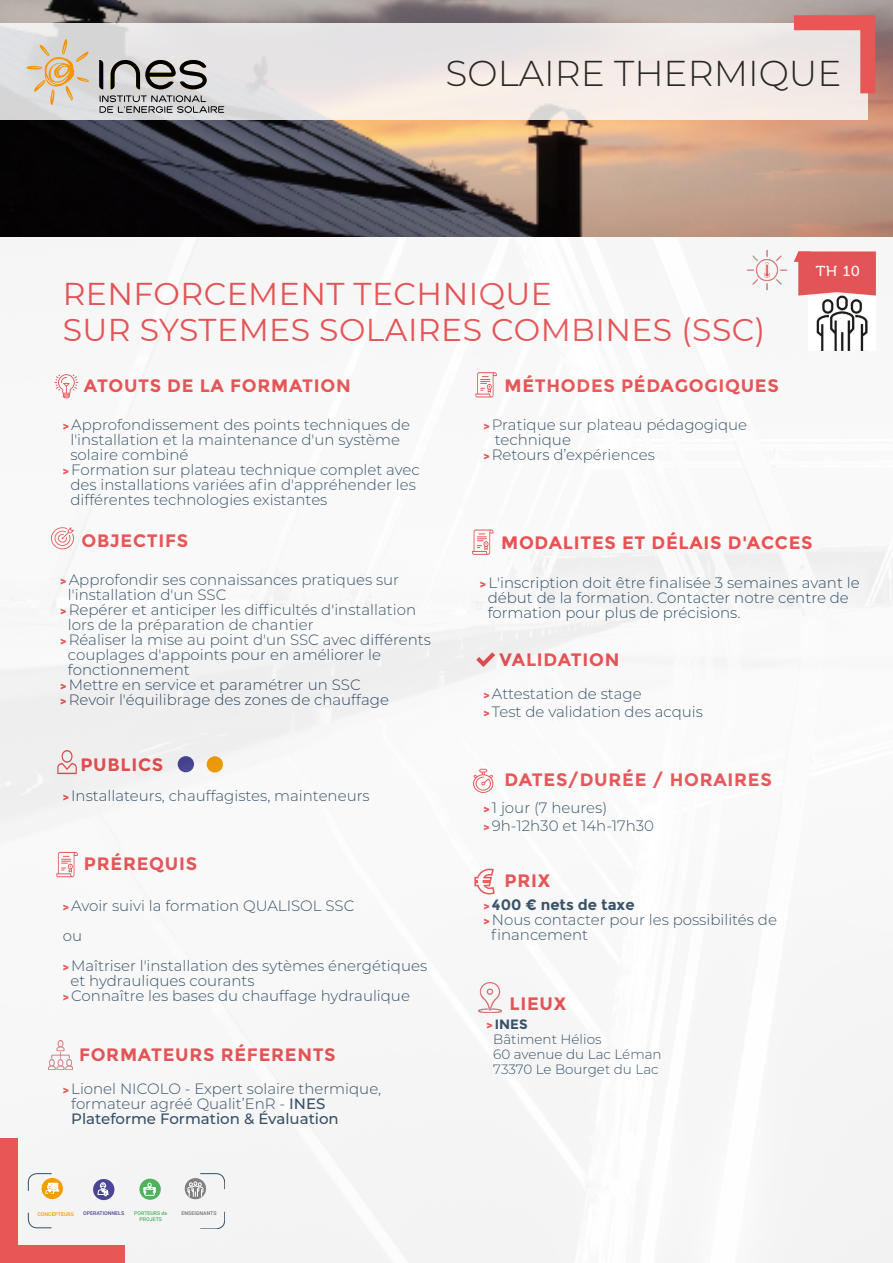
<style>
.page{position:relative;width:893px;height:1263px;background:#fff}
.page>*{position:absolute;margin:0;border:0;box-sizing:border-box;transform-origin:0 0}
.t1{font:300 36px "Montserrat";color:#282827}
.t2{font:31.5px/36px "Montserrat";letter-spacing:.015em;color:#ea5153}
.t3{font:700 18px "Montserrat";letter-spacing:.04em;color:#ea5153}
.t4{font:300 15px/15px "Montserrat";color:#324e66}
.t5{font:700 15px "Montserrat";color:#324e66}
.t6{font:14.4px "Museo 500";color:#fff;scale:1.05 1}
.t7{font:300 13.5px/15px "Montserrat";color:#324e66}
.t8{font:500 5.25px/6.1px "Roboto";color:#51b15d;text-align:center}
.t9{font:500 5.25px "Roboto";color:#4a4697}
.t10{font:500 5.25px "Roboto";color:#f59c00}
.t11{font:500 5.25px "Roboto";color:#727271}
.s1{font-family:"Roboto";font-weight:900;font-size:12px;color:#ea5153}
.s2{font-weight:500}
.s3{font-weight:700}
</style>
<div class="page">
<img style="left:0;top:236px;width:893px;height:1027px">
<svg style="left:472px;top:529px;width:21px;height:26px"></svg>
<img style="left:731px;top:236px;width:72px;height:69px">
<div style="left:0;top:1138px;width:17px;height:125px;background:#e85656"></div>
<img style="left:0;top:0;width:893px;height:236px">
<svg style="left:0;top:23px;width:868px;height:97px;background:#ebe6e4"></svg>
<div style="left:860px;top:16px;width:15px;height:77px;background:#e85656"></div>
<div style="left:794px;top:15px;width:81px;height:15px;background:#e85656"></div>
<svg style="left:100px;top:95px;width:124px;height:18px;background:#a8a9a9"></svg>
<svg style="left:27px;top:39px;width:62px;height:66px;background:#dccdb7"></svg>
<svg style="left:99px;top:60px;width:4px;height:29px"></svg>
<svg style="left:111px;top:60px;width:96px;height:29px;background:#8f8c89"></svg>
<div style="left:93px;top:1179px;width:21px;height:21px;background:#4a4697;border-radius:50%"></div>
<svg style="left:98px;top:1182px;width:11px;height:26px"></svg>
<svg style="left:42px;top:1178px;width:21px;height:21px"></svg>
<div style="left:185px;top:1178px;width:21px;height:21px;background:#818080;border-radius:50%"></div>
<svg style="left:187px;top:1173px;width:38px;height:24px"></svg>
<svg style="left:28px;top:1173px;width:31px;height:55px"></svg>
<svg style="left:139px;top:1178px;width:22px;height:22px"></svg>
<svg style="left:143px;top:1183px;width:13px;height:20px"></svg>
<svg style="left:200px;top:1211px;width:25px;height:17px"></svg>
<div style="left:0;top:1246px;width:124px;height:17px;background:#e85656"></div>
<div style="left:808px;top:296px;width:68px;height:54px;background:#fff"></div>
<img style="left:817px;top:296px;width:50px;height:54px">
<h1 class="t1" style="left:446px;top:49px;width:397px">SOLAIRE THERMIQUE</h1>
<h2 class="t2" style="left:63px;top:274px;width:704px">RENFORCEMENT TECHNIQUE<br>SUR SYSTEMES SOLAIRES COMBINES (SSC)</h2>
<p class="t6" style="left:816px;top:263px;width:44px">TH 10</p>
<p class="t3" style="left:84px;top:375px;width:268px">ATOUTS DE LA FORMATION</p>
<p class="t4" style="left:63px;top:417px;width:349px"><span class="s1">&gt;</span> Approfondissement des points techniques de</p>
<p class="t4" style="left:70px;top:432px;width:331px">l'installation et la maintenance d'un système</p>
<p class="t4" style="left:70px;top:447px;width:120px">solaire combiné</p>
<p class="t4" style="left:63px;top:462px;width:359px"><span class="s1">&gt;</span> Formation sur plateau technique complet avec</p>
<p class="t4" style="left:70px;top:477px;width:347px">des installations variées afin d'appréhender les</p>
<p class="t4" style="left:70px;top:492px;width:259px">différentes technologies existantes</p>
<p class="t3" style="left:81px;top:530px;width:108px">OBJECTIFS</p>
<p class="t4" style="left:60px;top:572px;width:340px"><span class="s1">&gt;</span> Approfondir ses connaissances pratiques sur</p>
<p class="t4" style="left:68px;top:587px;width:160px">l'installation d'un SSC</p>
<p class="t4" style="left:60px;top:602px;width:357px"><span class="s1">&gt;</span> Repérer et anticiper les difficultés d'installation</p>
<p class="t4" style="left:68px;top:617px;width:247px">lors de la préparation de chantier</p>
<p class="t4" style="left:60px;top:632px;width:372px"><span class="s1">&gt;</span> Réaliser la mise au point d'un SSC avec différents</p>
<p class="t4" style="left:68px;top:647px;width:315px">couplages d'appoints pour en améliorer le</p>
<p class="t4" style="left:68px;top:662px;width:123px">fonctionnement</p>
<p class="t4" style="left:60px;top:677px;width:302px"><span class="s1">&gt;</span> Mettre en service et paramétrer un SSC</p>
<p class="t4" style="left:60px;top:692px;width:330px"><span class="s1">&gt;</span> Revoir l'équilibrage des zones de chauffage</p>
<p class="t3" style="left:80px;top:754px;width:84px">PUBLICS</p>
<p class="t4" style="left:63px;top:787px;width:309px"><span class="s1">&gt;</span> Installateurs, chauffagistes, mainteneurs</p>
<p class="t3" style="left:84px;top:853px;width:115px">PRÉREQUIS</p>
<p class="t4" style="left:63px;top:890px;width:366px;line-height:30px"><span class="s1">&gt;</span> Avoir suivi la formation QUALISOL SSC<br>ou<br><span class="s1">&gt;</span> Maîtriser l'installation des sytèmes énergétiques</p>
<p class="t4" style="left:63px;top:973px;width:349px;text-indent:8px">et hydrauliques courants<br><span class="s1">&gt;</span> Connaître les bases du chauffage hydraulique</p>
<p class="t3" style="left:79px;top:1044px;width:258px">FORMATEURS RÉFERENTS</p>
<p class="t4" style="left:71px;top:1081px;width:312px;text-indent:-9px"><span class="s1">&gt;</span> Lionel NICOLO - Expert solaire thermique, formateur agréé Qualit’EnR - <span class="s2">INES<br>Plateforme Formation &amp; Évaluation</span></p>
<p class="t8" style="left:134px;top:1209px;width:35px">PORTEURS de<br>PROJETS</p>
<p class="t10" style="left:38px;top:1210px;width:38px">CONCEPTEURS</p>
<p class="t9" style="left:83px;top:1209px;width:42px">OPERATIONNELS</p>
<p class="t11" style="left:182px;top:1209px;width:37px">ENSEIGNANTS</p>
<p class="t3" style="left:505px;top:375px;width:276px">MÉTHODES PÉDAGOGIQUES</p>
<p class="t4" style="left:483px;top:417px;width:265px"><span class="s1">&gt;</span> Pratique sur plateau pédagogique</p>
<p class="t4" style="left:495px;top:432px;width:78px">technique</p>
<p class="t4" style="left:483px;top:447px;width:173px"><span class="s1">&gt;</span> Retours d’expériences</p>
<p class="t3" style="left:501px;top:532px;width:313px">MODALITES ET DÉLAIS D'ACCES</p>
<p class="t4" style="left:488px;top:574px;width:374px;text-indent:-8px"><span class="s1">&gt;</span> L'inscription doit être finalisée 3 semaines avant le début de la formation. Contacter notre centre de formation pour plus de précisions.</p>
<p class="t3" style="left:500px;top:649px;width:121px">VALIDATION</p>
<p class="t4" style="left:483px;top:684px;width:221px;line-height:18px"><span class="s1">&gt;</span> Attestation de stage<br><span class="s1">&gt;</span> Test de validation des acquis</p>
<p class="t3" style="left:505px;top:769px;width:269px">DATES/DURÉE / HORAIRES</p>
<p class="t4" style="left:483px;top:798px;width:172px;line-height:18px"><span class="s1">&gt;</span> 1 jour (7 heures)<br><span class="s1">&gt;</span> 9h-12h30 et 14h-17h30</p>
<p class="t3" style="left:505px;top:870px;width:47px">PRIX</p>
<p class="t5" style="left:483px;top:896px;width:153px"><span class="s1">&gt;</span> 400 € nets de taxe</p>
<p class="t4" style="left:483px;top:912px;width:295px"><span class="s1">&gt;</span> Nous contacter pour les possibilités de</p>
<p class="t4" style="left:491px;top:927px;width:99px">financement</p>
<p class="t3" style="left:510px;top:993px;width:58px">LIEUX</p>
<p class="t7" style="left:493px;top:1017px;width:170px;text-indent:-7px"><span class="s1">&gt;</span> <span class="s3">INES<br></span>Bâtiment Hélios<br>60 avenue du Lac Léman<br>73370 Le Bourget du Lac</p>
</div>
